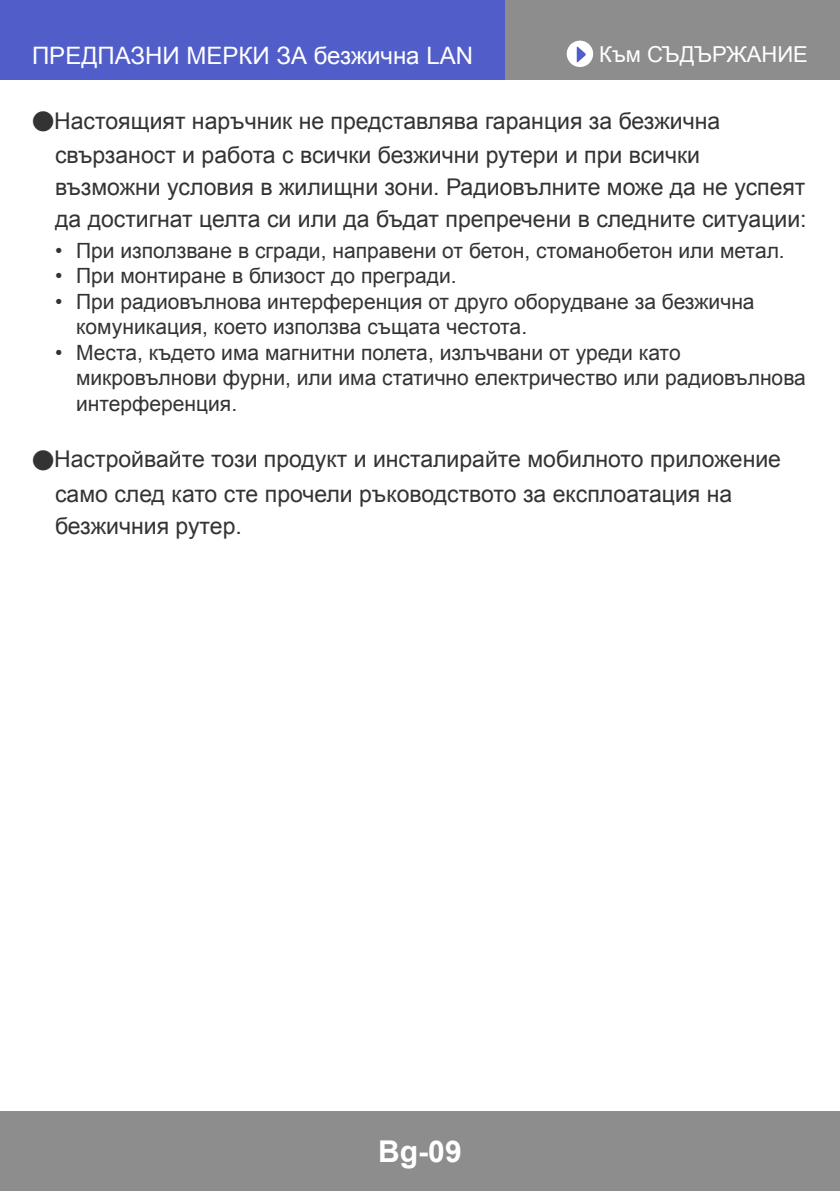
<style>
.page{position:relative;width:840px;height:1191px;background:#fff}
.page>*{position:absolute;margin:0;border:0;box-sizing:border-box;transform-origin:0 0}
.t1{font:700 30px "Arial";color:#fff}
.t2{font:24px "Arial";color:#fff}
.t3{font:23px/34.4px "Arial";color:#333}
.t4{font:22px "Arial";color:#fff}
.t5{font:21px/25.6px "Arial";color:#333}
</style>
<div class="page">
<div style="left:0;top:0;width:839px;height:79px;background:#8d8d8d"></div>
<div style="left:0;top:1111px;width:839px;height:80px;background:#8d8d8d"></div>
<div style="left:566px;top:41px;width:26px;height:26px;background:#fff;border-radius:50%"></div>
<svg style="left:576px;top:46px;width:9px;height:17px"></svg>
<div style="left:0;top:0;width:503px;height:79px;background:#515dc9"></div>
<p class="t2" style="left:32px;top:39px;width:442px">ПРЕДПАЗНИ МЕРКИ ЗА безжична LAN</p>
<p class="t4" style="left:599px;top:40px;width:210px">Към СЪДЪРЖАНИЕ</p>
<p class="t3" style="left:32px;top:104px;width:689px;text-align:center">●Настоящият наръчник не представлява гаранция за безжична свързаност и работа с всички безжични рутери и при всички</p>
<p class="t3" style="left:55px;top:171px;width:752px;line-height:32px">възможни условия в жилищни зони. Радиовълните може да не успеят да достигнат целта си или да бъдат препречени в следните ситуации:</p>
<p class="t5" style="left:55px;top:237px;width:730px">• При използване в сгради, направени от бетон, стоманобетон или метал.</p>
<p class="t5" style="left:55px;top:263px;width:403px">• При монтиране в близост до прегради.</p>
<p class="t5" style="left:76px;top:289px;width:679px;text-indent:-21px">• При радиовълнова интерференция от друго оборудване за безжична комуникация, което използва същата честота.</p>
<p class="t5" style="left:76px;top:340px;width:731px;text-indent:-21px">• Места, където има магнитни полета, излъчвани от уреди като микровълнови фурни, или има статично електричество или радиовълнова интерференция.</p>
<p class="t3" style="left:55px;top:442px;width:727px;text-indent:-23px">●Настройвайте този продукт и инсталирайте мобилното приложение само след като сте прочели ръководството за експлоатация на</p>
<p class="t3" style="left:55px;top:509px;width:188px">безжичния рутер.</p>
<h1 class="t1" style="left:378px;top:1131px;width:85px">Bg-09</h1>
</div>
